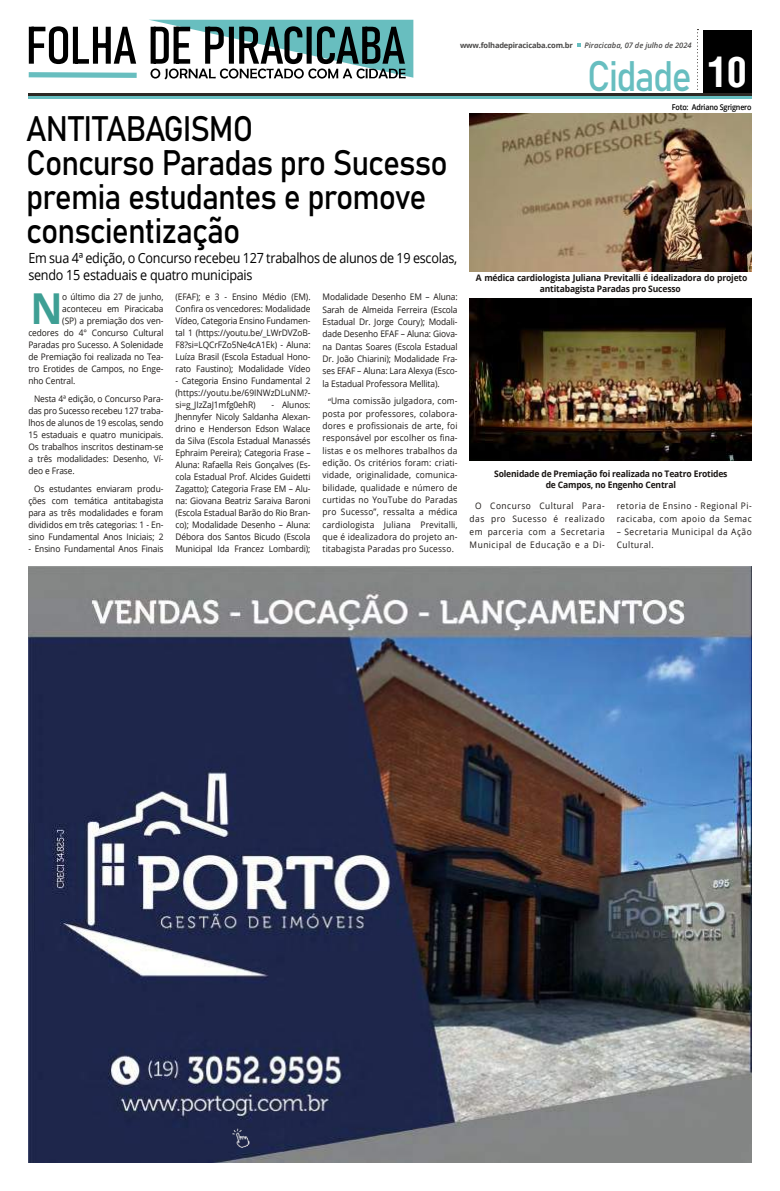
<style>
.page{position:relative;width:780px;height:1191px;background:#fff}
.page>*{position:absolute;margin:0;border:0;box-sizing:border-box;transform-origin:0 0}
.t1{font:700 42.6px "Open Sans";color:#3e9f94;scale:.93 1}
.t2{font:42.1px "Bahnschrift";letter-spacing:-.045em;color:#67bec0;scale:.89 1}
.t3{font:35px/34px "Bahnschrift";letter-spacing:-.03em;color:#000;scale:.91 1}
.t4{font:14px/16.8px "Open Sans";letter-spacing:-.02em;color:#000;scale:.9 1}
.t5{font:9px/12px "Open Sans";letter-spacing:-.01em;color:#1b1715;text-align:justify;scale:.93 1}
.t6{font:700 9px/11px "Open Sans";letter-spacing:-.02em;color:#1b1715;text-align:center;scale:.95 1}
.t7{font:9px/13px "Open Sans";letter-spacing:.06em;color:#1b1715;scale:.93 1}
.t8{font:600 8px "Open Sans";letter-spacing:-.025em;color:#000;scale:.9 1}
.t9{font:700 7.6px "Open Sans";letter-spacing:-.025em;color:#4a4948}
.t10{font:italic 600 7.6px "Open Sans";color:#4a4948}
.s1{font-family:"Arena Condensed";font-weight:700;font-size:40.6px;color:#fff}
</style>
<div class="page">
<div style="left:703px;top:31px;width:48px;height:64px;background:#000"></div>
<hr style="left:28px;top:97px;width:723px;height:2px;background:#67bec0">
<hr style="left:28px;top:93px;width:723px;height:3px;background:#2c2824">
<svg style="left:697px;top:29px;width:1px;height:61px"></svg>
<svg style="left:577px;top:43px;width:4px;height:4px"></svg>
<svg style="left:28px;top:20px;width:385px;height:59px"></svg>
<img style="left:470px;top:113px;width:281px;height:158px">
<img style="left:469px;top:299px;width:282px;height:162px">
<img style="left:28px;top:567px;width:723px;height:595px">
<img style="left:231px;top:1127px;width:18px;height:21px">
<p class="t9" style="left:460px;top:40px;width:114px">www.folhadepiracicaba.com.br</p>
<p class="t10" style="left:584px;top:40px;width:109px">Piracicaba, 07 de julho de 2024</p>
<h2 class="t2" style="left:587px;top:44px;width:181px">Cidade <span class="s1">10</span></h2>
<h3 class="t3" style="left:26px;top:109px;width:464px">ANTITABAGISMO<br>Concurso Paradas pro Sucesso premia estudantes e promove conscientização</h3>
<h3 class="t4" style="left:28px;top:249px;width:478px">Em sua 4ª edição, o Concurso recebeu 127 trabalhos de alunos de 19 escolas, sendo 15 estaduais e quatro municipais</h3>
<h1 class="t1" style="left:30px;top:279px;width:36px">N</h1>
<p class="t5" style="left:62px;top:291px;width:110px">o último dia 27 de junho,</p>
<p class="t5" style="left:62px;top:303px;width:110px">aconteceu em Piracicaba</p>
<p class="t5" style="left:62px;top:315px;width:110px">(SP) a premiação dos ven-</p>
<p class="t5" style="left:28px;top:327px;width:147px">cedores do 4° Concurso Cultural</p>
<p class="t5" style="left:28px;top:339px;width:147px">Paradas pro Sucesso. A Solenidade</p>
<p class="t5" style="left:28px;top:351px;width:147px">de Premiação foi realizada no Tea-</p>
<p class="t5" style="left:28px;top:363px;width:147px">tro Erotides de Campos, no Enge-</p>
<p class="t5" style="left:28px;top:375px;width:52px">nho Central.</p>
<p class="t5" style="left:28px;top:392px;width:147px;text-indent:6px">Nesta 4ª edição, o Concurso Para&shy;das pro Sucesso recebeu 127 traba&shy;lhos de alunos de 19 escolas, sendo 15 estaduais e quatro municipais.<br>Os trabalhos inscritos destinam-se a três modalidades: Desenho, Ví&shy;deo e Frase.</p>
<p class="t5" style="left:28px;top:482px;width:147px;text-indent:6px">Os estudantes enviaram produ&shy;ções com temática antitabagista para as três modalidades e foram divididos em três categorias: 1 - En&shy;sino Fundamental Anos Iniciais; 2</p>
<p class="t5" style="left:28px;top:542px;width:147px">- Ensino Fundamental Anos Finais</p>
<p class="t5" style="left:175px;top:291px;width:147px">(EFAF); e 3 - Ensino Médio (EM).<br>Confira os vencedores: Modalidade Vídeo, Categoria Ensino Fundamen&shy;tal 1 (https://youtu.be/_LWrDVZoB-F8?si=LQCrFZo5Ne4cA1Ek) - Aluna:<br>Luíza Brasil (Escola Estadual Hono&shy;rato Faustino); Modalidade Vídeo</p>
<p class="t5" style="left:175px;top:375px;width:147px">- Categoria Ensino Fundamental 2 (https://youtu.be/69INWzDLuNM?- si=g_JIzZaJ1mfg0ehR)</p>
<p class="t5" style="left:175px;top:399px;width:147px;text-indent:96px">- Alunos:<br>Jhennyfer Nicoly Saldanha Alexan&shy;drino e Henderson Edson Walace da Silva (Escola Estadual Manassés Ephraim Pereira); Categoria Frase – Aluna: Rafaella Reis Gonçalves (Es&shy;cola Estadual Prof. Alcides Guidetti Zagatto); Categoria Frase EM – Alu&shy;na: Giovana Beatriz Saraiva Baroni (Escola Estadual Barão do Rio Bran&shy;co); Modalidade Desenho – Aluna:<br>Débora dos Santos Bicudo (Escola Municipal Ida Francez Lombardi);</p>
<p class="t5" style="left:322px;top:291px;width:147px;line-height:12.3px">Modalidade Desenho EM – Aluna:<br>Sarah de Almeida Ferreira (Escola Estadual Dr. Jorge Coury); Modali&shy;dade Desenho EFAF – Aluna: Giova&shy;na Dantas Soares (Escola Estadual Dr. João Chiarini); Modalidade Fra&shy;ses EFAF – Aluna: Lara Alexya (Esco&shy;la Estadual Professora Mellita).</p>
<p class="t5" style="left:322px;top:395px;width:147px;line-height:12.3px;text-indent:6px">“Uma comissão julgadora, com&shy;posta por professores, colabora&shy;dores e profissionais de arte, foi responsável por escolher os fina&shy;listas e os melhores trabalhos da edição. Os critérios foram: criati&shy;vidade, originalidade, comunica&shy;bilidade, qualidade e número de curtidas no YouTube do Paradas pro Sucesso”, ressalta a médica cardiologista Juliana Previtalli, que é idealizadora do projeto an&shy;titabagista Paradas pro Sucesso.</p>
<p class="t8" style="left:671px;top:101px;width:90px">Foto: Adriano Sgrignero</p>
<p class="t6" style="left:476px;top:271px;width:287px">A médica cardiologista Juliana Previtalli é idealizadora do projeto antitabagista Paradas pro Sucesso</p>
<p class="t6" style="left:494px;top:468px;width:247px">Solenidade de Premiação foi realizada no Teatro Erotides de Campos, no Engenho Central</p>
<p class="t5" style="left:469px;top:499px;width:147px;line-height:13px;text-indent:6px">O Concurso Cultural Para&shy;das pro Sucesso é realizado em parceria com a Secretaria Municipal de Educação e a Di-</p>
<p class="t7" style="left:616px;top:499px;width:147px">retoria de Ensino - Regional Pi&shy;racicaba, com apoio da Semac</p>
<p class="t7" style="left:616px;top:525px;width:147px">– Secretaria Municipal da Ação<br>Cultural.</p>
</div>
